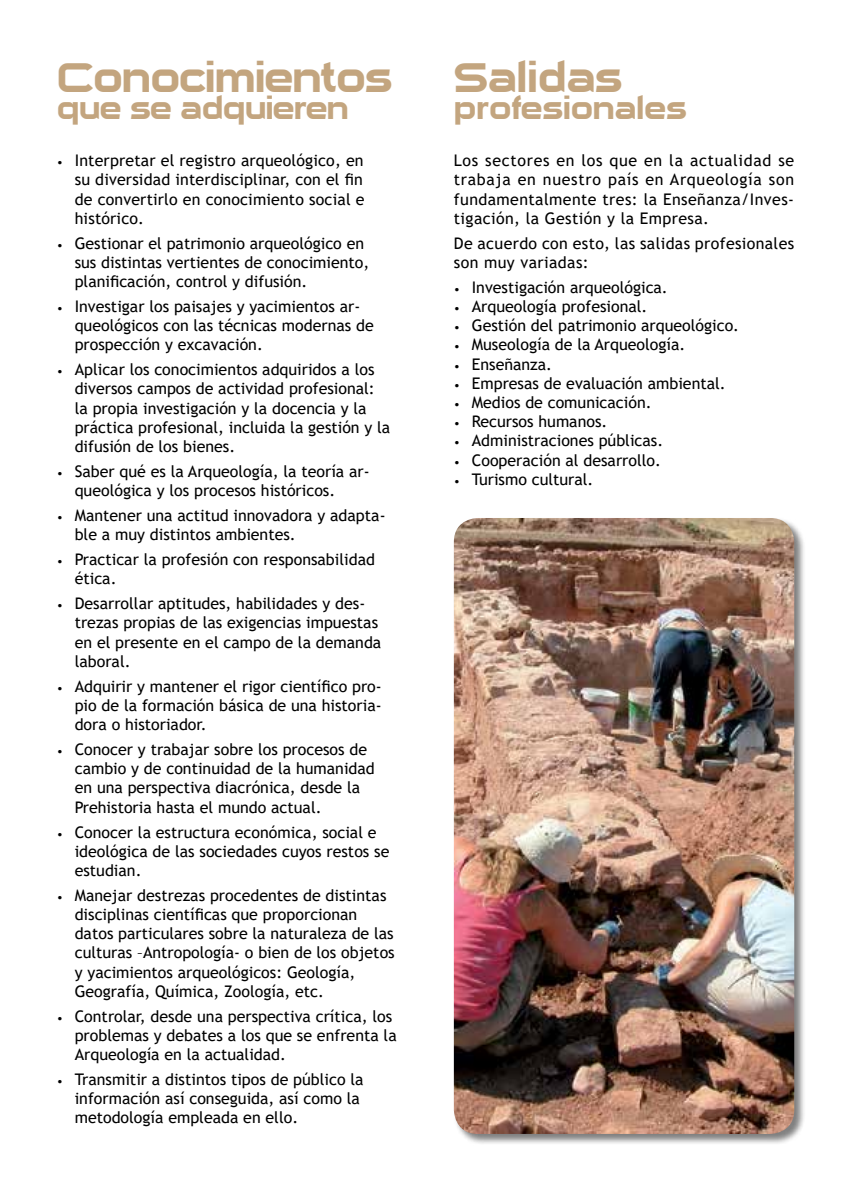
<style>
.page{position:relative;width:851px;height:1191px;background:#fff}
.page>*{position:absolute;margin:0;border:0;box-sizing:border-box;transform-origin:0 0}
.t1{font:40px "Sui Generis";letter-spacing:-.02em;color:#c3a57f}
.t2{font:40px "Sui Generis";color:#c3a57f}
.t3{font:30px "Sui Generis";letter-spacing:-.02em;color:#c3a57f}
.t4{font:30px "Sui Generis";color:#c3a57f}
.t5{font:16px/19.2px "Trebuchet MS";color:#000}
.t6{font:16px/19.2px "Trebuchet MS";letter-spacing:.02em;color:#000}
.s1{font-size:12px}
</style>
<div class="page">
<div style="left:453px;top:517px;width:353px;height:628px;background:#000;opacity:.5"></div>
<img style="left:454px;top:518px;width:340px;height:616px">
<h1 class="t1" style="left:57px;top:57px;width:337px">Conocimientos</h1>
<h2 class="t3" style="left:57px;top:93px;width:294px">que se adquieren</h2>
<p class="t5" style="left:75px;top:151px;width:291px;text-align:justify;text-indent:-18px"><span class="s1">•</span> Interpretar el registro arqueológico, en su diversidad interdisciplinar, con el fin de convertirlo en conocimiento social e histórico.</p>
<p class="t5" style="left:75px;top:233px;width:296px;text-indent:-18px"><span class="s1">•</span> Gestionar el patrimonio arqueológico en sus distintas vertientes de conocimiento, planificación, control y difusión.</p>
<p class="t5" style="left:75px;top:296px;width:300px;text-indent:-18px"><span class="s1">•</span> Investigar los paisajes y yacimientos ar&shy;queológicos con las técnicas modernas de prospección y excavación.</p>
<p class="t5" style="left:75px;top:360px;width:317px;text-indent:-18px"><span class="s1">•</span> Aplicar los conocimientos adquiridos a los diversos campos de actividad profesional: la propia investigación y la docencia y la práctica profesional, incluida la gestión y la difusión de los bienes.</p>
<p class="t5" style="left:75px;top:461px;width:296px;text-indent:-18px"><span class="s1">•</span> Saber qué es la Arqueología, la teoría ar&shy;queológica y los procesos históricos.</p>
<p class="t5" style="left:75px;top:505px;width:312px;text-indent:-18px"><span class="s1">•</span> Mantener una actitud innovadora y adapta&shy;ble a muy distintos ambientes.</p>
<p class="t5" style="left:75px;top:550px;width:302px;text-indent:-18px"><span class="s1">•</span> Practicar la profesión con responsabilidad ética.</p>
<p class="t5" style="left:75px;top:594px;width:308px;text-indent:-18px"><span class="s1">•</span> Desarrollar aptitudes, habilidades y des&shy;trezas propias de las exigencias impuestas en el presente en el campo de la demanda laboral.</p>
<p class="t5" style="left:75px;top:676px;width:308px;text-align:justify;text-indent:-18px"><span class="s1">•</span> Adquirir y mantener el rigor científico pro&shy;pio de la formación básica de una historia&shy;dora o historiador.</p>
<p class="t5" style="left:75px;top:739px;width:301px;text-indent:-18px"><span class="s1">•</span> Conocer y trabajar sobre los procesos de cambio y de continuidad de la humanidad en una perspectiva diacrónica, desde la Prehistoria hasta el mundo actual.</p>
<p class="t5" style="left:75px;top:822px;width:316px;text-indent:-18px"><span class="s1">•</span> Conocer la estructura económica, social e ideológica de las sociedades cuyos restos se estudian.</p>
<p class="t5" style="left:75px;top:885px;width:321px;text-indent:-18px"><span class="s1">•</span> Manejar destrezas procedentes de distintas disciplinas científicas que proporcionan datos particulares sobre la naturaleza de las culturas –Antropología- o bien de los objetos y yacimientos arqueológicos: Geología, Geografía, Química, Zoología, etc.</p>
<p class="t5" style="left:75px;top:1006px;width:323px;text-indent:-18px"><span class="s1">•</span> Controlar, desde una perspectiva crítica, los problemas y debates a los que se enfrenta la<br>Arqueología en la actualidad.</p>
<p class="t5" style="left:75px;top:1069px;width:290px;text-indent:-18px"><span class="s1">•</span> Transmitir a distintos tipos de público la información así conseguida, así como la metodología empleada en ello.</p>
<h1 class="t2" style="left:454px;top:57px;width:170px">Salidas</h1>
<h2 class="t4" style="left:454px;top:93px;width:234px">profesionales</h2>
<p class="t5" style="left:454px;top:151px;width:342px;text-align:justify">Los sectores en los que en la actualidad se trabaja en nuestro país en Arqueología son fundamentalmente tres: la Enseñanza/Inves&shy;tigación, la Gestión y la Empresa.</p>
<p class="t6" style="left:454px;top:233px;width:342px">De acuerdo con esto, las salidas profesionales son muy variadas:</p>
<p class="t5" style="left:454px;top:277px;width:215px"><span class="s1">•</span> Investigación arqueológica.</p>
<p class="t5" style="left:454px;top:296px;width:195px"><span class="s1">•</span> Arqueología profesional.</p>
<p class="t5" style="left:454px;top:316px;width:287px"><span class="s1">•</span> Gestión del patrimonio arqueológico.</p>
<p class="t5" style="left:454px;top:335px;width:233px"><span class="s1">•</span> Museología de la Arqueología.</p>
<p class="t5" style="left:454px;top:354px;width:100px"><span class="s1">•</span> Enseñanza.</p>
<p class="t5" style="left:454px;top:373px;width:273px"><span class="s1">•</span> Empresas de evaluación ambiental.</p>
<p class="t5" style="left:454px;top:392px;width:199px"><span class="s1">•</span> Medios de comunicación.</p>
<p class="t5" style="left:454px;top:412px;width:155px"><span class="s1">•</span> Recursos humanos.</p>
<p class="t5" style="left:454px;top:431px;width:211px"><span class="s1">•</span> Administraciones públicas.</p>
<p class="t5" style="left:454px;top:450px;width:209px"><span class="s1">•</span> Cooperación al desarrollo.</p>
<p class="t5" style="left:454px;top:469px;width:141px"><span class="s1">•</span> Turismo cultural.</p>
</div>
